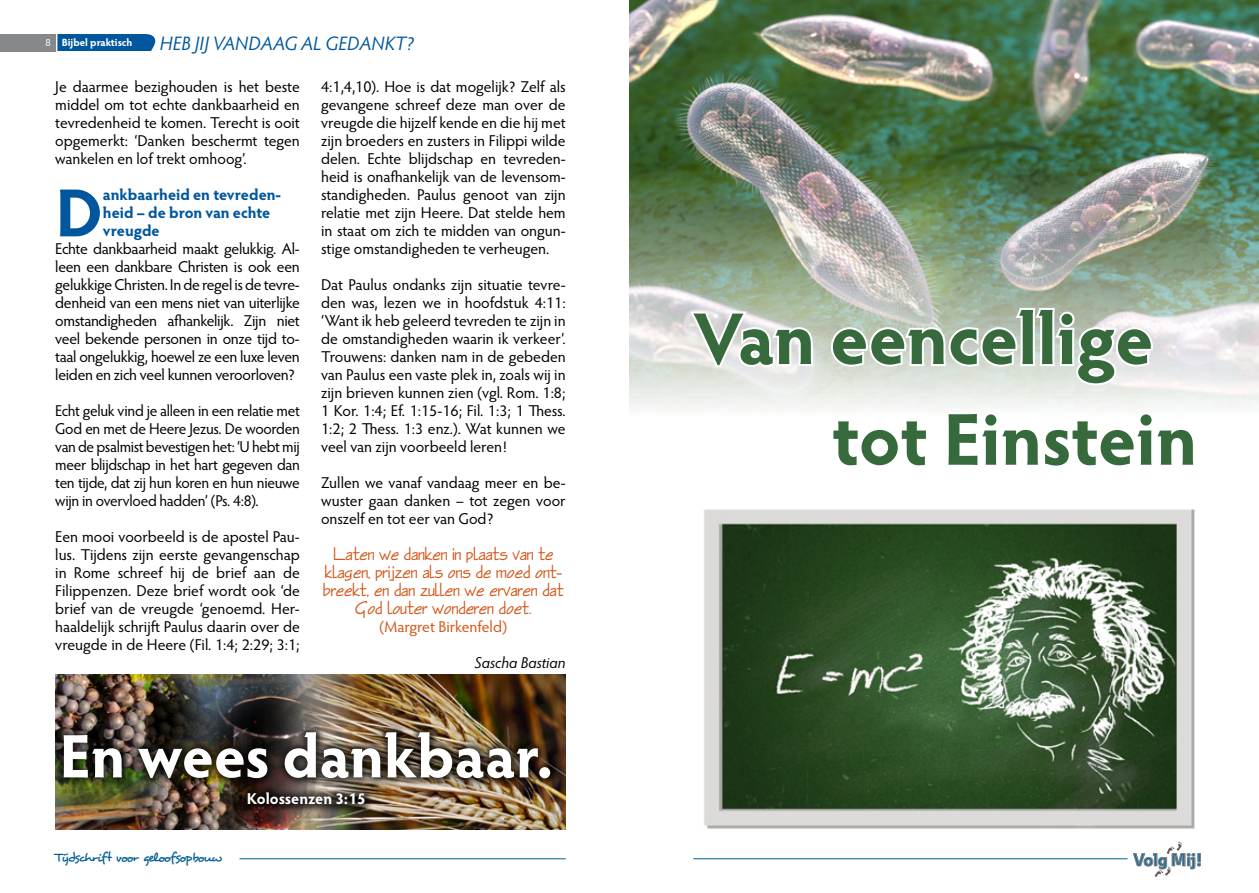
<style>
.page{position:relative;width:1259px;height:893px;background:#fff}
.page>*{position:absolute;margin:0;border:0;box-sizing:border-box;transform-origin:0 0}
.t1{font:700 73.65px/100.6px "Hypatia Sans Pro";color:#36693c}
.t2{font:700 68.25px "Hypatia Sans Pro";color:#00579d}
.t3{font:700 61.5px "Hypatia Sans Pro";letter-spacing:-.005em;color:#fff}
.t4{font:19.5px/18px "Enviro D";color:#d25618;text-align:center}
.t5{font:italic 19.5px "Hypatia Sans Pro";letter-spacing:.01em;color:#00579d}
.t6{font:700 17.1px "Ebony";color:#005d97}
.t7{font:15.75px/18px "Hypatia Sans Pro";letter-spacing:-.005em;color:#000;text-align:justify}
.t8{font:700 15.75px/18px "Hypatia Sans Pro";color:#00579d}
.t9{font:15.75px "Hypatia Sans Pro";letter-spacing:-.005em;color:#d25618}
.t10{font:700 15.75px "Hypatia Sans Pro";letter-spacing:-.005em;color:#fff}
.t11{font:italic 15.75px "Hypatia Sans Pro";color:#000}
.t12{font:13.5px "Desyrel";letter-spacing:-.085em;color:#005d97}
.t13{font:700 10.5px "Hypatia Sans Pro";letter-spacing:-.005em;color:#fff}
.t14{font:10.5px "Hypatia Sans Pro";color:#fff}
</style>
<div class="page">
<div style="left:0;top:34px;width:55px;height:17px;background:#87888a"></div>
<hr style="left:239px;top:858px;width:327px;height:1px;background:#005d97">
<hr style="left:693px;top:858px;width:434px;height:1px;background:#005d97">
<svg style="left:1133px;top:841px;width:67px;height:36px"></svg>
<img style="left:629px;top:0;width:630px;height:408px">
<img style="left:55px;top:675px;width:245px;height:154px">
<img style="left:300px;top:675px;width:266px;height:154px">
<div style="left:54px;top:722px;width:506px;height:92px;background:#000;opacity:.75"></div>
<div style="left:57px;top:34px;width:98px;height:17px;background:#00579d"></div>
<img style="left:704px;top:509px;width:491px;height:320px">
<svg style="left:686px;top:309px;width:129px;height:62px"></svg>
<svg style="left:829px;top:306px;width:326px;height:81px"></svg>
<p class="t14" style="left:46px;top:36px;width:7px">8</p>
<p class="t13" style="left:62px;top:35px;width:72px">Bijbel praktisch</p>
<p class="t5" style="left:160px;top:30px;width:256px">HEB JIJ VANDAAG AL GEDANKT?</p>
<p class="t7" style="left:55px;top:77px;width:246px">Je daarmee bezighouden is het beste middel om tot echte dankbaarheid en tevredenheid te komen. Terecht is ooit opgemerkt: ‘Danken beschermt tegen wankelen en lof trekt omhoog’.</p>
<h2 class="t2" style="left:55px;top:164px;width:49px">D</h2>
<p class="t8" style="left:103px;top:185px;width:180px">ankbaarheid en tevreden&shy;heid – de bron van echte vreugde</p>
<p class="t7" style="left:55px;top:239px;width:246px">Echte dankbaarheid maakt gelukkig. Al&shy;leen een dankbare Christen is ook een gelukkige Christen. In de regel is de tevre&shy;denheid van een mens niet van uiterlijke omstandigheden afhankelijk. Zijn niet veel bekende personen in onze tijd to&shy;taal ongelukkig, hoewel ze een luxe leven leiden en zich veel kunnen veroorloven?</p>
<p class="t7" style="left:55px;top:401px;width:246px">Echt geluk vind je alleen in een relatie met God en met de Heere Jezus. De woorden van de psalmist bevestigen het: ‘U hebt mij meer blijdschap in het hart gegeven dan ten tijde, dat zij hun koren en hun nieuwe wijn in overvloed hadden’ (Ps. 4:8).</p>
<p class="t7" style="left:55px;top:527px;width:246px">Een mooi voorbeeld is de apostel Pau&shy;lus. Tijdens zijn eerste gevangenschap in Rome schreef hij de brief aan de Filippenzen. Deze brief wordt ook ‘de brief van de vreugde ‘genoemd. Her&shy;haaldelijk schrijft Paulus daarin over de vreugde in de Heere (Fil. 1:4; 2:29; 3:1;</p>
<p class="t7" style="left:321px;top:77px;width:246px">4:1,4,10). Hoe is dat mogelijk? Zelf als gevangene schreef deze man over de vreugde die hijzelf kende en die hij met zijn broeders en zusters in Filippi wilde delen. Echte blijdschap en tevreden&shy;heid is onafhankelijk van de levensom&shy;standigheden. Paulus genoot van zijn relatie met zijn Heere. Dat stelde hem in staat om zich te midden van ongun&shy;stige omstandigheden te verheugen.</p>
<p class="t7" style="left:321px;top:276px;width:246px">Dat Paulus ondanks zijn situatie tevre&shy;den was, lezen we in hoofdstuk 4:11: ‘Want ik heb geleerd tevreden te zijn in de omstandigheden waarin ik verkeer’.<br>Trouwens: danken nam in de gebeden van Paulus een vaste plek in, zoals wij in zijn brieven kunnen zien (vgl. Rom. 1:8; 1 Kor. 1:4; Ef. 1:15-16; Fil. 1:3; 1 Thess.<br>1:2; 2 Thess. 1:3 enz.). Wat kunnen we veel van zijn voorbeeld leren!</p>
<p class="t7" style="left:321px;top:474px;width:246px">Zullen we vanaf vandaag meer en be&shy;wuster gaan danken – tot zegen voor onszelf en tot eer van God?</p>
<p class="t4" style="left:323px;top:545px;width:242px">Laten we danken in plaats van te klagen, prijzen als ons de moed ont&shy;breekt, en dan zullen we ervaren dat<br>God louter wonderen doet.</p>
<p class="t9" style="left:379px;top:616px;width:129px">(Margret Birkenfeld)</p>
<p class="t11" style="left:475px;top:652px;width:92px">Sascha Bastian</p>
<h3 class="t3" style="left:59px;top:713px;width:495px">En wees dankbaar.</h3>
<p class="t10" style="left:247px;top:788px;width:120px">Kolossenzen 3:15</p>
<h1 class="t1" style="left:831px;top:285px;width:367px;text-indent:-138px">Van eencellige tot Einstein</h1>
<p class="t12" style="left:55px;top:849px;width:169px">Tijdschrift voor geloofsopbouw</p>
<p class="t6" style="left:1133px;top:848px;width:70px">Volg Mij!</p>
</div>
